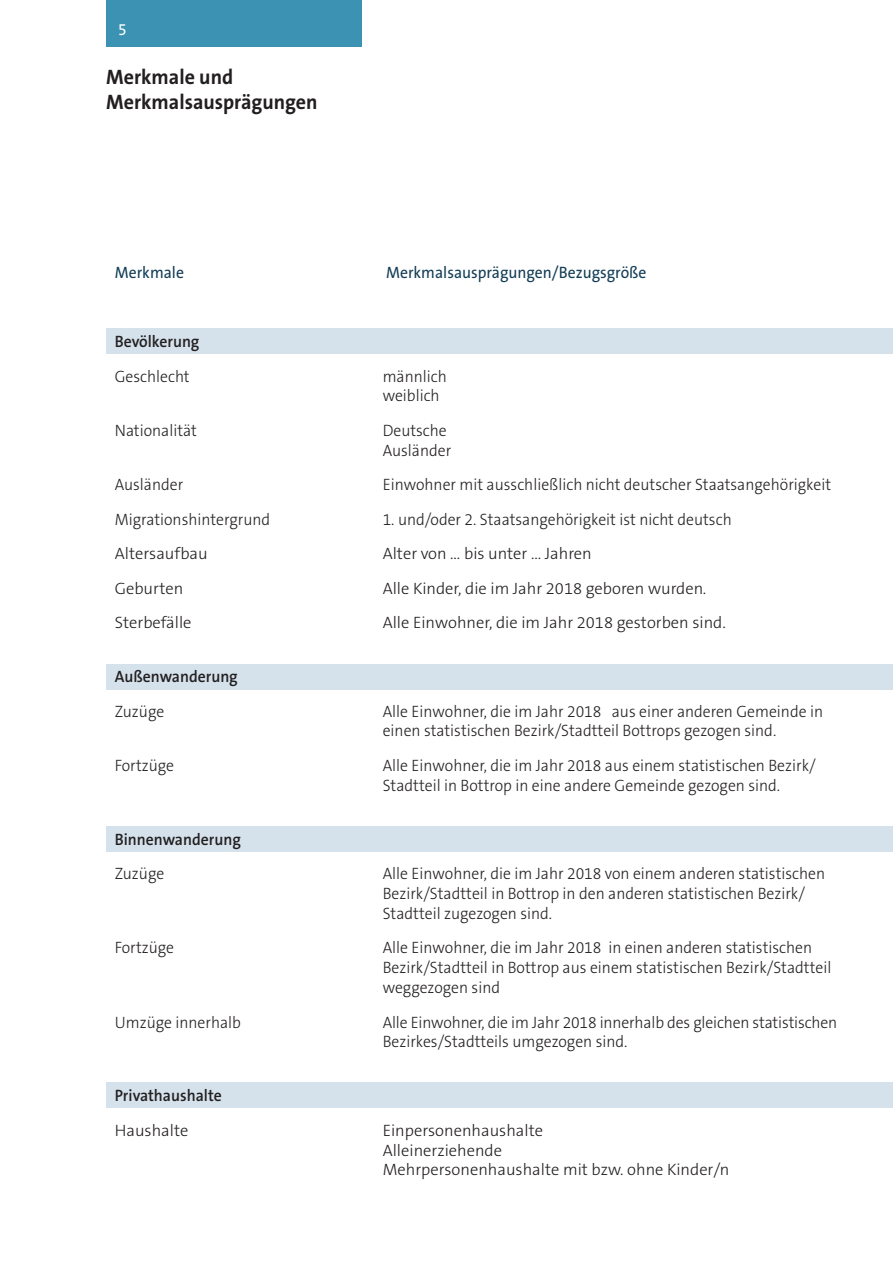
<style>
.page{position:relative;width:893px;height:1263px;background:#fff}
.page>*{position:absolute;margin:0;border:0;box-sizing:border-box;transform-origin:0 0}
.t1{font:700 21px/25.2px "The Sans B Plus W7";color:#231f20;scale:.95 1}
.t2{font:300 16.5px/19.8px "The Sans B Plus W3";color:#231f20;scale:.95 1}
.t3{font:300 16.5px/19.8px "The Sans B Plus W3";color:#231f20}
.t4{font:600 16.5px "The Sans B Plus W6";color:#231f20;scale:.95 1}
.t5{font:16.5px "The Sans B Plus W5 Plain";color:#143e56;scale:.95 1}
.t6{font:16.5px "The Sans B Plus W5 Plain";color:#fff;scale:.95 1}
</style>
<div class="page">
<div style="left:106px;top:1082px;width:787px;height:26px;background:#d5e2ec"></div>
<div style="left:106px;top:329px;width:787px;height:25px;background:#d5e2ec"></div>
<div style="left:106px;top:665px;width:787px;height:25px;background:#d5e2ec"></div>
<div style="left:106px;top:826px;width:787px;height:26px;background:#d5e2ec"></div>
<div style="left:106px;top:0;width:255px;height:47px;background:#3b92b3"></div>
<p class="t6" style="left:118px;top:19px;width:11px">5</p>
<p class="t1" style="left:106px;top:64px;width:224px">Merkmale und<br>Merkmalsausprägungen</p>
<p class="t5" style="left:115px;top:262px;width:74px">Merkmale</p>
<p class="t5" style="left:386px;top:262px;width:276px">Merkmalsausprägungen/Bezugsgröße</p>
<p class="t4" style="left:115px;top:331px;width:91px">Bevölkerung</p>
<p class="t2" style="left:115px;top:366px;width:80px">Geschlecht</p>
<p class="t2" style="left:383px;top:366px;width:69px">männlich weiblich</p>
<p class="t2" style="left:115px;top:420px;width:88px">Nationalität</p>
<p class="t2" style="left:383px;top:420px;width:74px">Deutsche<br>Ausländer</p>
<p class="t2" style="left:115px;top:475px;width:74px">Ausländer</p>
<p class="t2" style="left:383px;top:475px;width:474px">Einwohner mit ausschließlich nicht deutscher Staatsangehörigkeit</p>
<p class="t2" style="left:115px;top:509px;width:165px">Migrationshintergrund</p>
<p class="t2" style="left:383px;top:509px;width:369px">1. und/oder 2. Staatsangehörigkeit ist nicht deutsch</p>
<p class="t3" style="left:115px;top:544px;width:94px">Altersaufbau</p>
<p class="t3" style="left:383px;top:544px;width:211px">Alter von ... bis unter … Jahren</p>
<p class="t3" style="left:115px;top:578px;width:70px">Geburten</p>
<p class="t3" style="left:383px;top:578px;width:325px">Alle Kinder, die im Jahr 2018 geboren wurden.</p>
<p class="t3" style="left:115px;top:613px;width:78px">Sterbefälle</p>
<p class="t3" style="left:383px;top:613px;width:345px">Alle Einwohner, die im Jahr 2018 gestorben sind.</p>
<p class="t4" style="left:115px;top:666px;width:131px">Außenwanderung</p>
<p class="t2" style="left:115px;top:701px;width:54px">Zuzüge</p>
<p class="t2" style="left:383px;top:701px;width:465px">Alle Einwohner, die im Jahr 2018 aus einer anderen Gemeinde in einen statistischen Bezirk/Stadtteil Bottrops gezogen sind.</p>
<p class="t2" style="left:115px;top:755px;width:64px">Fortzüge</p>
<p class="t2" style="left:383px;top:755px;width:457px">Alle Einwohner, die im Jahr 2018 aus einem statistischen Bezirk/<br>Stadtteil in Bottrop in eine andere Gemeinde gezogen sind.</p>
<p class="t4" style="left:115px;top:828px;width:134px">Binnenwanderung</p>
<p class="t2" style="left:115px;top:864px;width:54px">Zuzüge</p>
<p class="t2" style="left:383px;top:864px;width:467px">Alle Einwohner, die im Jahr 2018 von einem anderen statistischen<br>Bezirk/Stadtteil in Bottrop in den anderen statistischen Bezirk/<br>Stadtteil zugezogen sind.</p>
<p class="t2" style="left:115px;top:938px;width:64px">Fortzüge</p>
<p class="t2" style="left:383px;top:938px;width:474px">Alle Einwohner, die im Jahr 2018 in einen anderen statistischen<br>Bezirk/Stadtteil in Bottrop aus einem statistischen Bezirk/Stadtteil weggezogen sind</p>
<p class="t2" style="left:115px;top:1012px;width:134px">Umzüge innerhalb</p>
<p class="t2" style="left:383px;top:1012px;width:480px">Alle Einwohner, die im Jahr 2018 innerhalb des gleichen statistischen<br>Bezirkes/Stadtteils umgezogen sind.</p>
<p class="t4" style="left:115px;top:1085px;width:114px">Privathaushalte</p>
<p class="t3" style="left:115px;top:1120px;width:75px">Haushalte</p>
<p class="t3" style="left:383px;top:1120px;width:348px">Einpersonenhaushalte<br>Alleinerziehende<br>Mehrpersonenhaushalte mit bzw. ohne Kinder/n</p>
</div>
